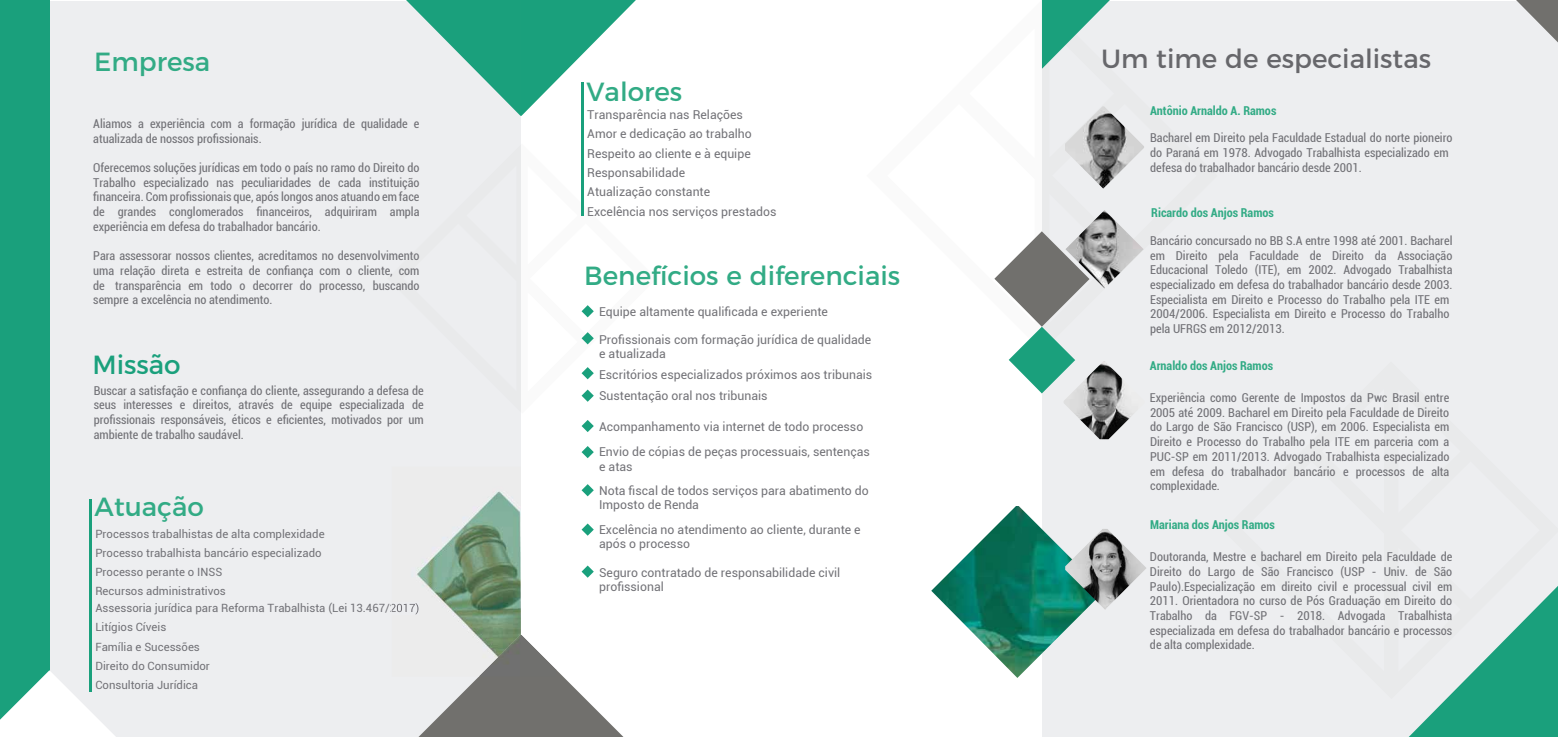
<style>
.page{position:relative;width:1558px;height:737px;background:#fff}
.page>*{position:absolute;margin:0;border:0;box-sizing:border-box;transform-origin:0 0}
.t1{font:26.25px "Montserrat";color:#32ab85}
.t2{font:26.25px "Montserrat";color:#67676b}
.t3{font:26.25px "Montserrat";color:#1aa07c}
.t4{font:condensed 12.25px/14.7px "Roboto";color:#727277;text-align:justify}
.t5{font:12.25px/19.2px "Roboto";color:#727277}
.t6{font:700 condensed 12.25px "Roboto";color:#32ab85}
.t7{font:11.38px/19.2px "Roboto";color:#727277}
</style>
<div class="page">
<div style="left:2px;top:2px;width:1556px;height:735px;background:#edeef0"></div>
<div style="left:521px;top:0;width:521px;height:737px;background:#fff"></div>
<div style="left:0;top:0;width:50px;height:737px;background:#1aa07c"></div>
<svg style="left:0;top:670px;width:116px;height:67px"></svg>
<svg style="left:418px;top:669px;width:205px;height:68px"></svg>
<svg style="left:406px;top:0;width:230px;height:116px"></svg>
<svg style="left:1409px;top:699px;width:149px;height:38px;background:#34a98a"></svg>
<svg style="left:1042px;top:0;width:68px;height:69px"></svg>
<svg style="left:994px;top:231px;width:87px;height:162px"></svg>
<hr style="left:89px;top:499px;width:2px;height:192px;background:#1aa07c">
<svg style="left:1516px;top:0;width:42px;height:42px"></svg>
<svg style="left:581px;top:144px;width:13px;height:258px"></svg>
<svg style="left:581px;top:420px;width:13px;height:12px"></svg>
<svg style="left:581px;top:446px;width:13px;height:12px"></svg>
<svg style="left:581px;top:484px;width:13px;height:12px"></svg>
<svg style="left:581px;top:523px;width:13px;height:12px"></svg>
<svg style="left:581px;top:565px;width:13px;height:12px"></svg>
<svg style="left:1446px;top:586px;width:112px;height:113px"></svg>
<hr style="left:582px;top:82px;width:2px;height:133px;background:#1aa07c">
<img style="left:415px;top:491px;width:106px;height:185px">
<img style="left:479px;top:635px;width:77px;height:41px">
<img style="left:392px;top:603px;width:26px;height:11px">
<img style="left:931px;top:506px;width:156px;height:172px">
<img style="left:1065px;top:529px;width:81px;height:80px">
<img style="left:1063px;top:361px;width:71px;height:78px">
<img style="left:1065px;top:210px;width:78px;height:78px">
<img style="left:1065px;top:106px;width:79px;height:82px">
<h1 class="t1" style="left:94px;top:41px;width:117px">Empresa</h1>
<p class="t4" style="left:93px;top:116px;width:328px">Aliamos a experiência com a formação jurídica de qualidade e atualizada de nossos profissionais.</p>
<p class="t4" style="left:93px;top:160px;width:328px">Oferecemos soluções jurídicas em todo o país no ramo do Direito do Trabalho especializado nas peculiaridades de cada instituição financeira. Com profissionais que, após longos anos atuando em face de grandes conglomerados financeiros, adquiriram ampla experiência em defesa do trabalhador bancário.</p>
<p class="t4" style="left:93px;top:248px;width:328px">Para assessorar nossos clientes, acreditamos no desenvolvimento uma relação direta e estreita de confiança com o cliente, com de transparência em todo o decorrer do processo, buscando sempre a excelência no atendimento.</p>
<h1 class="t3" style="left:92px;top:344px;width:90px">Missão</h1>
<p class="t4" style="left:94px;top:382px;width:331px">Buscar a satisfação e confiança do cliente, assegurando a defesa de seus interesses e direitos, através de equipe especializada de profissionais responsáveis, éticos e eficientes, motivados por um ambiente de trabalho saudável.</p>
<h1 class="t1" style="left:95px;top:486px;width:111px">Atuação</h1>
<p class="t7" style="left:95px;top:523px;width:231px">Processos trabalhistas de alta complexidade Processo trabalhista bancário especializado Processo perante o INSS<br>Recursos administrativos</p>
<p class="t7" style="left:95px;top:598px;width:325px">Assessoria jurídica para Reforma Trabalhista (Lei 13.467/2017)<br>Litígios Cíveis<br>Família e Sucessões<br>Direito do Consumidor<br>Consultoria Jurídica</p>
<h1 class="t1" style="left:586px;top:70px;width:97px">Valores</h1>
<p class="t5" style="left:587px;top:105px;width:191px">Transparência nas Relações<br>Amor e dedicação ao trabalho<br>Respeito ao cliente e à equipe<br>Responsabilidade<br>Atualização constante<br>Excelência nos serviços prestados</p>
<h1 class="t1" style="left:584px;top:255px;width:317px">Benefícios e diferenciais</h1>
<p class="t5" style="left:599px;top:301px;width:230px">Equipe altamente qualificada e experiente</p>
<p class="t5" style="left:599px;top:332px;width:274px;line-height:14px">Profissionais com formação jurídica de qualidade e atualizada</p>
<p class="t5" style="left:599px;top:363px;width:275px;line-height:21px">Escritórios especializados próximos aos tribunais<br>Sustentação oral nos tribunais</p>
<p class="t5" style="left:599px;top:413px;width:272px;line-height:25.2px">Acompanhamento via internet de todo processo<br>Envio de cópias de peças processuais, sentenças</p>
<p class="t5" style="left:599px;top:454px;width:271px;line-height:24.5px">e atas<br>Nota fiscal de todos serviços para abatimento do</p>
<p class="t5" style="left:599px;top:492px;width:263px;line-height:24.5px">Imposto de Renda<br>Excelência no atendimento ao cliente, durante e</p>
<p class="t5" style="left:599px;top:533px;width:92px">após o processo</p>
<p class="t5" style="left:599px;top:564px;width:243px;line-height:14.7px">Seguro contratado de responsabilidade civil profissional</p>
<h1 class="t2" style="left:1101px;top:38px;width:331px">Um time de especialistas</h1>
<p class="t6" style="left:1150px;top:102px;width:128px">Antônio Arnaldo A. Ramos</p>
<p class="t4" style="left:1150px;top:130px;width:304px;text-align:left">Bacharel em Direito pela Faculdade Estadual do norte pioneiro do Paraná em 1978. Advogado Trabalhista especializado em defesa do trabalhador bancário desde 2001.</p>
<p class="t6" style="left:1151px;top:204px;width:124px">Ricardo dos Anjos Ramos</p>
<p class="t4" style="left:1150px;top:233px;width:304px;text-align:left">Bancário concursado no BB S.A entre 1998 até 2001. Bacharel em Direito pela Faculdade de Direito da Associação Educacional Toledo (ITE), em 2002. Advogado Trabalhista especializado em defesa do trabalhador bancário desde 2003.<br>Especialista em Direito e Processo do Trabalho pela ITE em 2004/2006. Especialista em Direito e Processo do Trabalho pela UFRGS em 2012/2013.</p>
<p class="t6" style="left:1150px;top:357px;width:125px">Arnaldo dos Anjos Ramos</p>
<p class="t4" style="left:1150px;top:390px;width:301px">Experiência como Gerente de Impostos da Pwc Brasil entre 2005 até 2009. Bacharel em Direito pela Faculdade de Direito do Largo de São Francisco (USP), em 2006. Especialista em Direito e Processo do Trabalho pela ITE em parceria com a PUC-SP em 2011/2013. Advogado Trabalhista especializado em defesa do trabalhador bancário e processos de alta complexidade.</p>
<p class="t6" style="left:1150px;top:516px;width:126px">Mariana dos Anjos Ramos</p>
<p class="t4" style="left:1150px;top:549px;width:304px">Doutoranda, Mestre e bacharel em Direito pela Faculdade de Direito do Largo de São Francisco (USP - Univ. de São Paulo).Especialização em direito civil e processual civil em 2011. Orientadora no curso de Pós Graduação em Direito do Trabalho da FGV-SP - 2018. Advogada Trabalhista especializada em defesa do trabalhador bancário e processos de alta complexidade.</p>
</div>
